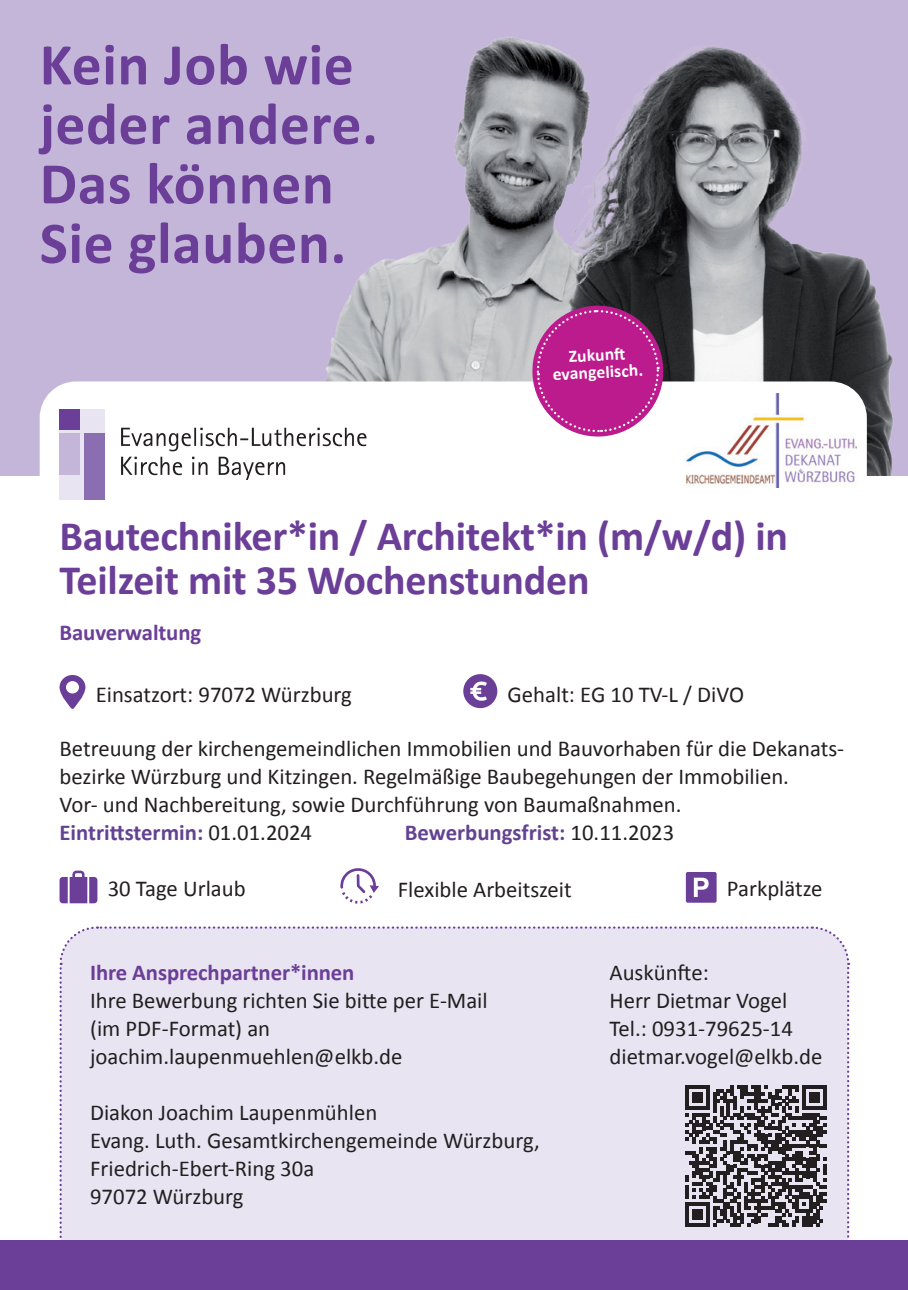
<style>
.page{position:relative;width:908px;height:1290px;background:#fff}
.page>*{position:absolute;margin:0;border:0;box-sizing:border-box;transform-origin:0 0}
.t1{font:700 59.5px "Calibri";letter-spacing:.01em;color:#6b3e98}
.t2{font:700 42px/43.8px "Calibri";letter-spacing:-.005em;color:#6b3e98}
.t3{font:22.75px/28px "Calibri";color:#231f20}
.t4{font:700 22.75px "Calibri";color:#634391}
.t5{font:700 22.75px "Calibri";letter-spacing:-.005em;color:#6b3e98}
.t6{font:700 17.5px "Calibri";color:#fff}
.s1{font-weight:400;color:#231f20}
</style>
<div class="page">
<div style="left:0;top:0;width:908px;height:476px;background:#c4b6d8"></div>
<img style="left:326px;top:37px;width:567px;height:439px">
<svg style="left:40px;top:381px;width:827px;height:584px"></svg>
<svg style="left:121px;top:457px;width:164px;height:23px"></svg>
<div style="left:60px;top:409px;width:45px;height:91px;background:#e9e4f1"></div>
<div style="left:84px;top:433px;width:21px;height:67px;background:#8b6eb1"></div>
<div style="left:60px;top:433px;width:20px;height:42px;background:#c4b6d8"></div>
<div style="left:60px;top:409px;width:20px;height:20px;background:#6b3e98"></div>
<svg style="left:121px;top:428px;width:245px;height:23px;background:#d2d2d2"></svg>
<div style="left:0;top:1240px;width:908px;height:50px;background:#6b3e98"></div>
<svg style="left:60px;top:675px;width:25px;height:34px"></svg>
<svg style="left:463px;top:674px;width:34px;height:34px"></svg>
<svg style="left:60px;top:870px;width:37px;height:33px"></svg>
<svg style="left:340px;top:866px;width:39px;height:37px"></svg>
<div style="left:686px;top:872px;width:30px;height:31px;background:#6b3e98;border-radius:2px"></div>
<svg style="left:694px;top:878px;width:14px;height:19px"></svg>
<img style="left:686px;top:393px;width:171px;height:95px">
<svg style="left:531px;top:304px;width:134px;height:134px;background:#bb4699"></svg>
<div style="left:58px;top:925px;width:792px;height:315px;background:#e9e4f1"></div>
<p class="t1" style="left:40px;top:22px;width:315px">Kein Job wie</p>
<p class="t1" style="left:40px;top:82px;width:340px">jeder andere.</p>
<p class="t1" style="left:40px;top:141px;width:296px">Das können</p>
<p class="t1" style="left:40px;top:201px;width:308px">Sie glauben.</p>
<p class="t6" style="left:568px;top:344px;width:53px;rotate:-3deg">Zukunft</p>
<p class="t6" style="left:552px;top:362px;width:92px;rotate:-3deg">evangelisch.</p>
<p class="t2" style="left:60px;top:513px;width:730px">Bautechniker*in / Architekt*in (m/w/d) in<br>Teilzeit mit 35 Wochenstunden</p>
<p class="t5" style="left:60px;top:616px;width:143px">Bauverwaltung</p>
<p class="t3" style="left:96px;top:681px;width:258px">Einsatzort: 97072 Würzburg</p>
<p class="t3" style="left:507px;top:681px;width:238px">Gehalt: EG 10 TV-L / DiVO</p>
<p class="t3" style="left:60px;top:735px;width:786px">Betreuung der kirchengemeindlichen Immobilien und Bauvorhaben für die Dekanats&shy;bezirke Würzburg und Kitzingen. Regelmäßige Baubegehungen der Immobilien.</p>
<p class="t3" style="left:60px;top:791px;width:623px">Vor- und Nachbereitung, sowie Durchführung von Baumaßnahmen.</p>
<p class="t4" style="left:60px;top:816px;width:254px">Eintrittstermin: <span class="s1">01.01.2024</span></p>
<p class="t4" style="left:405px;top:816px;width:271px">Bewerbungsfrist: <span class="s1">10.11.2023</span></p>
<p class="t3" style="left:108px;top:875px;width:139px">30 Tage Urlaub</p>
<p class="t3" style="left:398px;top:875px;width:175px">Flexible Arbeitszeit</p>
<p class="t3" style="left:727px;top:874px;width:97px">Parkplätze</p>
<p class="t5" style="left:90px;top:956px;width:266px">Ihre Ansprechpartner*innen</p>
<p class="t3" style="left:90px;top:987px;width:399px">Ihre Bewerbung richten Sie bitte per E-Mail (im PDF-Format) an</p>
<p class="t3" style="left:90px;top:1043px;width:314px">joachim.laupenmuehlen@elkb.de</p>
<p class="t3" style="left:90px;top:1099px;width:289px">Diakon Joachim Laupenmühlen</p>
<p class="t3" style="left:90px;top:1127px;width:451px">Evang. Luth. Gesamtkirchengemeinde Würzburg,<br>Friedrich-Ebert-Ring 30a</p>
<p class="t3" style="left:90px;top:1183px;width:155px">97072 Würzburg</p>
<p class="t3" style="left:609px;top:959px;width:101px">Auskünfte:</p>
<p class="t3" style="left:609px;top:987px;width:179px">Herr Dietmar Vogel</p>
<p class="t3" style="left:609px;top:1015px;width:185px">Tel.: 0931-79625-14</p>
<p class="t3" style="left:609px;top:1043px;width:214px">dietmar.vogel@elkb.de</p>
</div>
